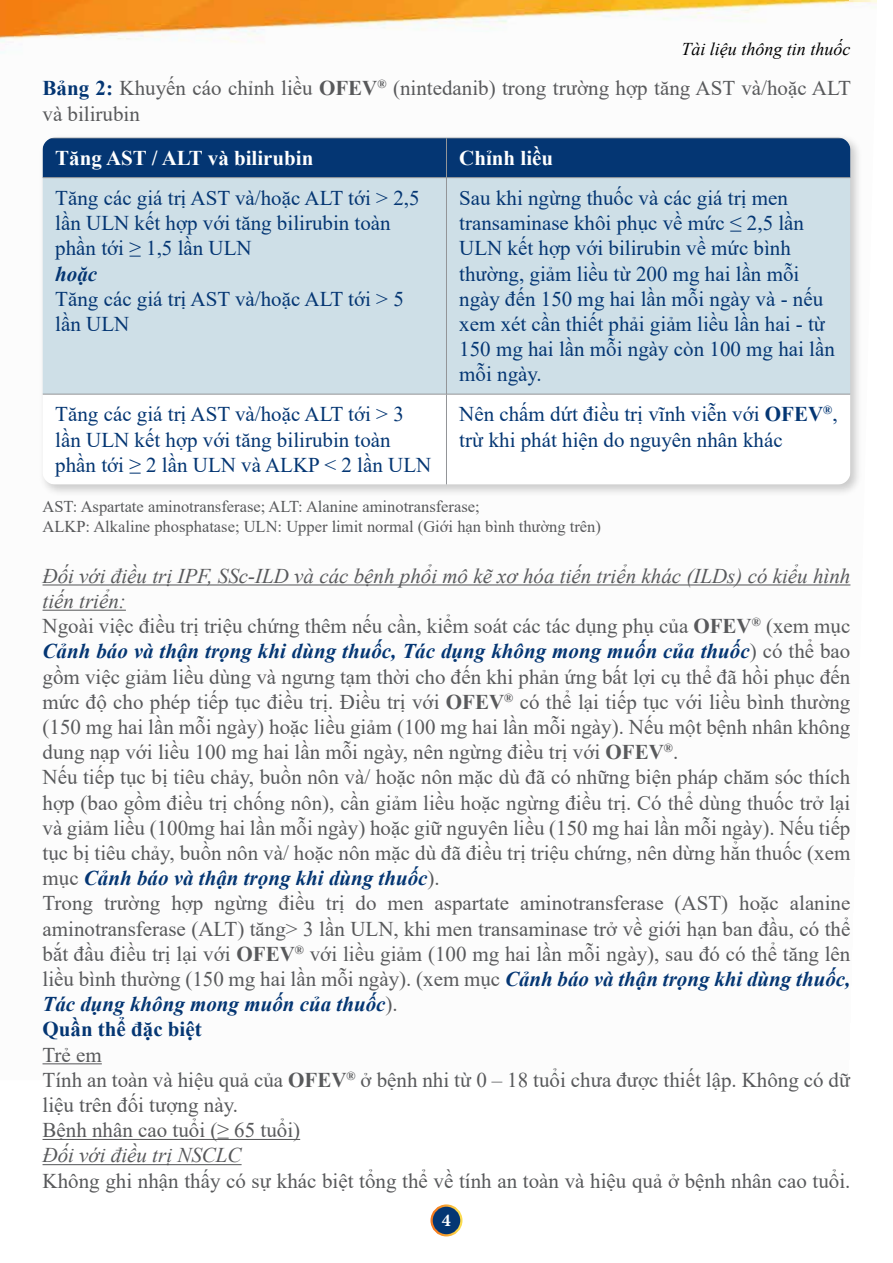
<style>
.page{position:relative;width:893px;height:1263px;background:#fff}
.page>*{position:absolute;margin:0;border:0;box-sizing:border-box;transform-origin:0 0}
.t1{font:21px/25.2px "Times New Roman";color:#58595b}
.t2{font:21px/25.2px "Times New Roman";color:#043673}
.t3{font:700 21px "Times New Roman";color:#fff}
.t4{font:italic 21px "Times New Roman";color:#58595b}
.t5{font:italic 700 21px "Times New Roman";color:#043673}
.t6{font:italic 18px "Times New Roman";color:#000}
.t7{font:700 18px "Minion Pro";color:#fff}
.t8{font:16.5px/19.8px "Times New Roman";color:#58595b}
.s1{font-weight:700;color:#043673}
.s2{font-weight:700}
.s3{font-style:italic}
.s4{font-weight:700;font-style:italic;color:#043673}
</style>
<div class="page">
<img style="left:0;top:0;width:877px;height:1065px">
<div style="left:432px;top:1205px;width:29px;height:30px;background:#043673;border-radius:50%"></div>
<div style="left:430px;top:1204px;width:32px;height:32px;border:2px solid #fff;border-radius:50%"></div>
<hr style="left:43px;top:584px;width:807px;height:1px;background:#58595b">
<hr style="left:43px;top:610px;width:83px;height:1px;background:#58595b">
<hr style="left:43px;top:1063px;width:59px;height:1px;background:#58595b">
<hr style="left:43px;top:1139px;width:257px;height:1px;background:#58595b">
<hr style="left:43px;top:1164px;width:199px;height:1px;background:#58595b">
<div style="left:38px;top:133px;width:825px;height:364px;background:#000;opacity:.2"></div>
<div style="left:43px;top:139px;width:807px;height:38px;background:#043673"></div>
<div style="left:43px;top:178px;width:807px;height:216px;background:#cedfe7"></div>
<svg style="left:43px;top:395px;width:807px;height:90px"></svg>
<hr style="left:43px;top:138px;width:403px;height:1px;background:#939598">
<hr style="left:446px;top:138px;width:404px;height:1px;background:#939598">
<hr style="left:446px;top:138px;width:1px;height:39px;background:#939598">
<hr style="left:43px;top:177px;width:403px;height:1px;background:#939598">
<hr style="left:446px;top:177px;width:404px;height:1px;background:#939598">
<hr style="left:446px;top:178px;width:1px;height:216px;background:#939598">
<hr style="left:43px;top:394px;width:403px;height:1px;background:#939598">
<hr style="left:446px;top:394px;width:404px;height:1px;background:#939598">
<hr style="left:446px;top:394px;width:1px;height:91px;background:#939598">
<p class="t6" style="left:681px;top:37px;width:171px">Tài liệu thông tin thuốc</p>
<p class="t1" style="left:43px;top:75px;width:810px"><span class="s1">Bảng 2:</span> Khuyến cáo chỉnh liều <span class="s2">OFEV</span><sup>®</sup> (nintedanib) trong trường hợp tăng AST và/hoặc ALT và bilirubin</p>
<p class="t3" style="left:55px;top:143px;width:260px">Tăng AST / ALT và bilirubin</p>
<p class="t3" style="left:459px;top:143px;width:95px">Chỉnh liều</p>
<p class="t2" style="left:55px;top:185px;width:366px">Tăng các giá trị AST và/hoặc ALT tới &gt; 2,5 lần ULN kết hợp với tăng bilirubin toàn phần tới ≥ 1,5 lần ULN</p>
<p class="t5" style="left:55px;top:259px;width:44px">hoặc</p>
<p class="t2" style="left:55px;top:285px;width:350px">Tăng các giá trị AST và/hoặc ALT tới &gt; 5 lần ULN</p>
<p class="t2" style="left:459px;top:185px;width:377px">Sau khi ngừng thuố c và các giá trị men transaminase khôi phục về mức ≤ 2,5 lần ULN kết hợp với bilirubin về mức bình thường, giảm liều từ 200 mg hai lần mỗi ngày đến 150 mg hai lần mỗi ngày và - nếu xem xét cần thiết phải giảm liều lần hai - từ 150 mg hai lần mỗi ngày còn 100 mg hai lần mỗi ngày.</p>
<p class="t2" style="left:55px;top:401px;width:378px">Tăng các giá trị AST và/hoặc ALT tới &gt; 3 lần ULN kết hợp với tăng bilirubin toàn phần tới ≥ 2 lần ULN và ALKP &lt; 2 lần ULN</p>
<p class="t2" style="left:459px;top:401px;width:380px">Nên chấm dứt điều trị vĩnh viễn với <span class="s2">OFEV</span><sup>®</sup>, trừ khi phát hiện do nguyên nhân khác</p>
<p class="t8" style="left:43px;top:496px;width:560px">AST: Aspartate aminotransferase; ALT: Alanine aminotransferase;<br>ALKP: Alkaline phosphatase; ULN: Upper limit normal (Giới hạn bình thường trên)</p>
<p class="t1" style="left:43px;top:562px;width:809px"><span class="s3">Đối với điều trị IPF, SSc-ILD và các bệnh phổi mô kẽ xơ hóa tiến triển khác (ILDs) có kiểu hình tiến triển:<br></span>Ngoài việc điều trị triệu chứng thêm nếu cần, kiểm soát các tác dụng phụ của <span class="s2">OFEV</span><sup>®</sup> (xem mục <span class="s4">Cảnh báo và thận trọng khi dùng thuốc, Tác dụng không mong muốn của thuốc</span>) có thể bao gồm việc giảm liều dùng và ngưng tạm thời cho đến khi phản ứng bất lợi cụ thể đã hồi phục đến mức độ cho phép tiếp tục điều trị. Điều trị với <span class="s2">OFEV</span><sup>®</sup> có thể lại tiếp tục với liều bình thường (150 mg hai lần mỗi ngày) hoặc liều giảm (100 mg hai lần mỗi ngày). Nếu một bệnh nhân không dung nạp với liều 100 mg hai lần mỗi ngày, nên ngừng điều trị với <span class="s2">OFEV</span><sup>®</sup>.<br>Nếu tiếp tục bị tiêu chảy, buồn nôn và/ hoặc nôn mặc dù đã có những biện pháp chăm sóc thích hợp (bao gồm điều trị chống nôn), cần giảm liều hoặc ngừng điều trị. Có thể dùng thuốc trở lại và giảm liều (100mg hai lần mỗi ngày) hoặc giữ nguyên liều (150 mg hai lần mỗi ngày). Nếu tiếp tục bị tiêu chảy, buồn nôn và/ hoặc nôn mặc dù đã điều trị triệu chứng, nên dừng hẳn thuốc (xem mục <span class="s4">Cảnh báo và thận trọng khi dùng thuốc</span>).<br>Trong trường hợp ngừng điều trị do men aspartate aminotransferase (AST) hoặc alanine aminotransferase (ALT) tăng&gt; 3 lần ULN, khi men transaminase trở về giới hạn ban đầu, có thể bắt đầu điều trị lại với <span class="s2">OFEV</span><sup>®</sup> với liều giảm (100 mg hai lần mỗi ngày), sau đó có thể tăng lên liều bình thường (150 mg hai lần mỗi ngày). (xem mục <span class="s4">Cảnh báo và thận trọng khi dùng thuốc, Tác dụng không mong muốn của thuốc</span>).<br><span class="s1">Quần thể đặc biệt</span></p>
<p class="t1" style="left:43px;top:1041px;width:809px">Trẻ em<br>Tính an toàn và hiệu quả của <span class="s2">OFEV</span><sup>®</sup> ở bệnh nhi từ 0 – 18 tuổi chưa được thiết lập. Không có dữ liệu trên đối tượng này.<br>Bệnh nhân cao tuổi (≥ 65 tuổi)</p>
<p class="t4" style="left:43px;top:1141px;width:201px">Đối với điều trị NSCLC</p>
<p class="t1" style="left:43px;top:1167px;width:809px">Không ghi nhận thấy có sự khác biệt tổng thể về tính an toàn và hiệu quả ở bệnh nhân cao tuổi.</p>
<p class="t7" style="left:442px;top:1208px;width:10px">4</p>
</div>
